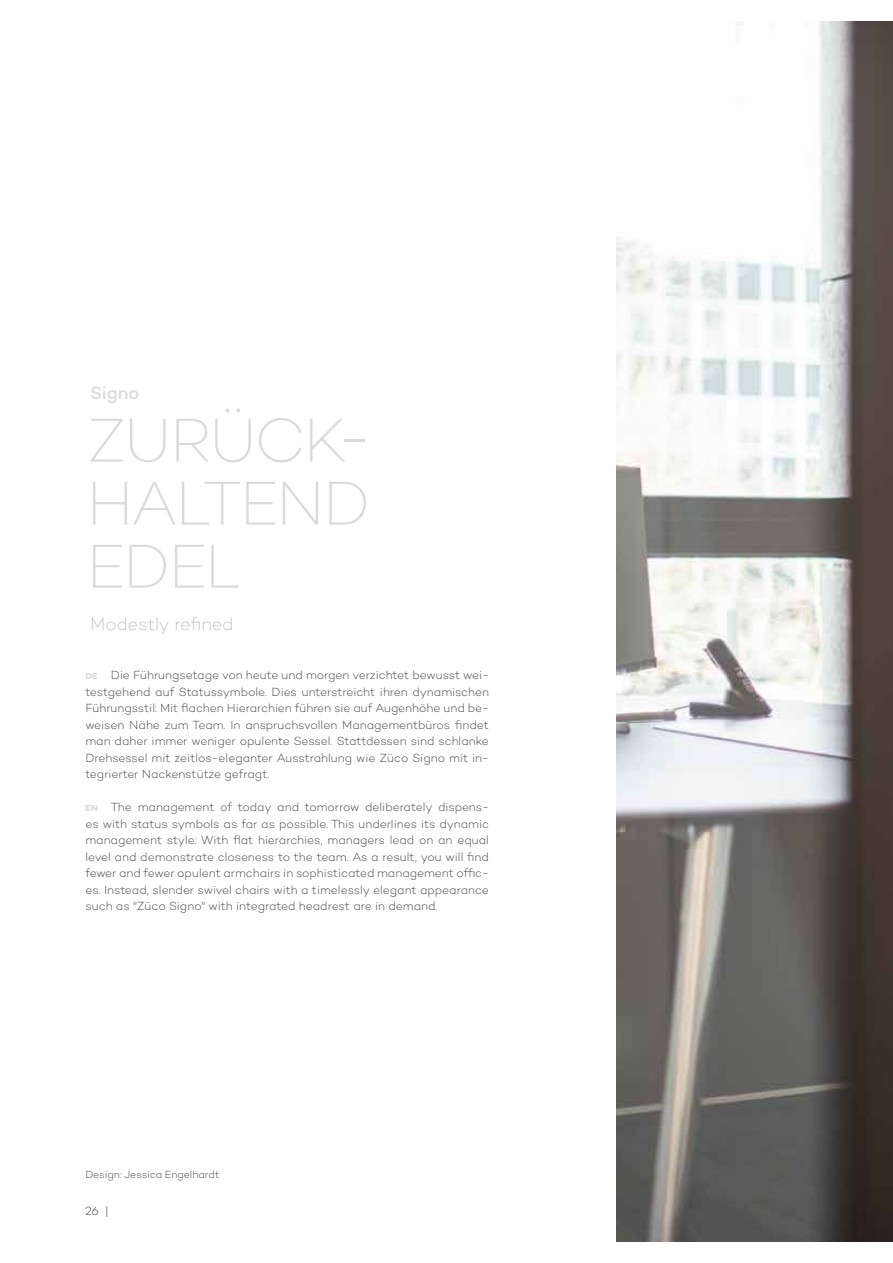
<style>
.page{position:relative;width:893px;height:1263px;background:#fff}
.page>*{position:absolute;margin:0;border:0;box-sizing:border-box;transform-origin:0 0}
.t1{font:200 63px/63px "Campton";letter-spacing:-.045em;color:#d8dada;text-align:justify}
.t2{font:200 18px "Campton";letter-spacing:-.01em;color:#b1b4b4}
.t3{font:500 18px "Campton";color:#d8dada}
.t4{font:300 12px/16.5px "Campton";color:#474847;text-align:justify}
.t5{font:200 12px "Campton";color:#000}
.t6{font:300 10.5px "Campton";letter-spacing:-.01em;color:#474847}
.s1{font-weight:700;font-size:9px;color:#d8dada}
</style>
<div class="page">
<img style="left:617px;top:21px;width:276px;height:1221px">
<h2 class="t3" style="left:90px;top:381px;width:51px">Signo</h2>
<h1 class="t1" style="left:86px;top:408px;width:288px">ZURÜCK-HALTEND EDEL</h1>
<h2 class="t2" style="left:90px;top:612px;width:145px">Modestly refined</h2>
<p class="t4" style="left:85px;top:666px;width:405px"><span class="s1">DE</span> Die Führungsetage von heute und morgen verzichtet bewusst wei&shy;testgehend auf Statussymbole. Dies unterstreicht ihren dynamischen Führungsstil: Mit flachen Hierarchien führen sie auf Augenhöhe und be&shy;weisen Nähe zum Team. In anspruchsvollen Managementbüros findet man daher immer weniger opulente Sessel. Stattdessen sind schlanke Drehsessel mit zeitlos-eleganter Ausstrahlung wie Züco Signo mit in&shy;tegrierter Nackenstütze gefragt.</p>
<p class="t4" style="left:85px;top:798px;width:405px"><span class="s1">EN</span> The management of today and tomorrow deliberately dispens&shy;es with status symbols as far as possible. This underlines its dynamic management style: With flat hierarchies, managers lead on an equal level and demonstrate closeness to the team. As a result, you will find fewer and fewer opulent armchairs in sophisticated management offic&shy;es. Instead, slender swivel chairs with a timelessly elegant appearance such as "Züco Signo" with integrated headrest are in demand.</p>
<p class="t6" style="left:85px;top:1168px;width:136px">Design: Jessica Engelhardt</p>
<p class="t5" style="left:85px;top:1204px;width:25px">26 |</p>
</div>
